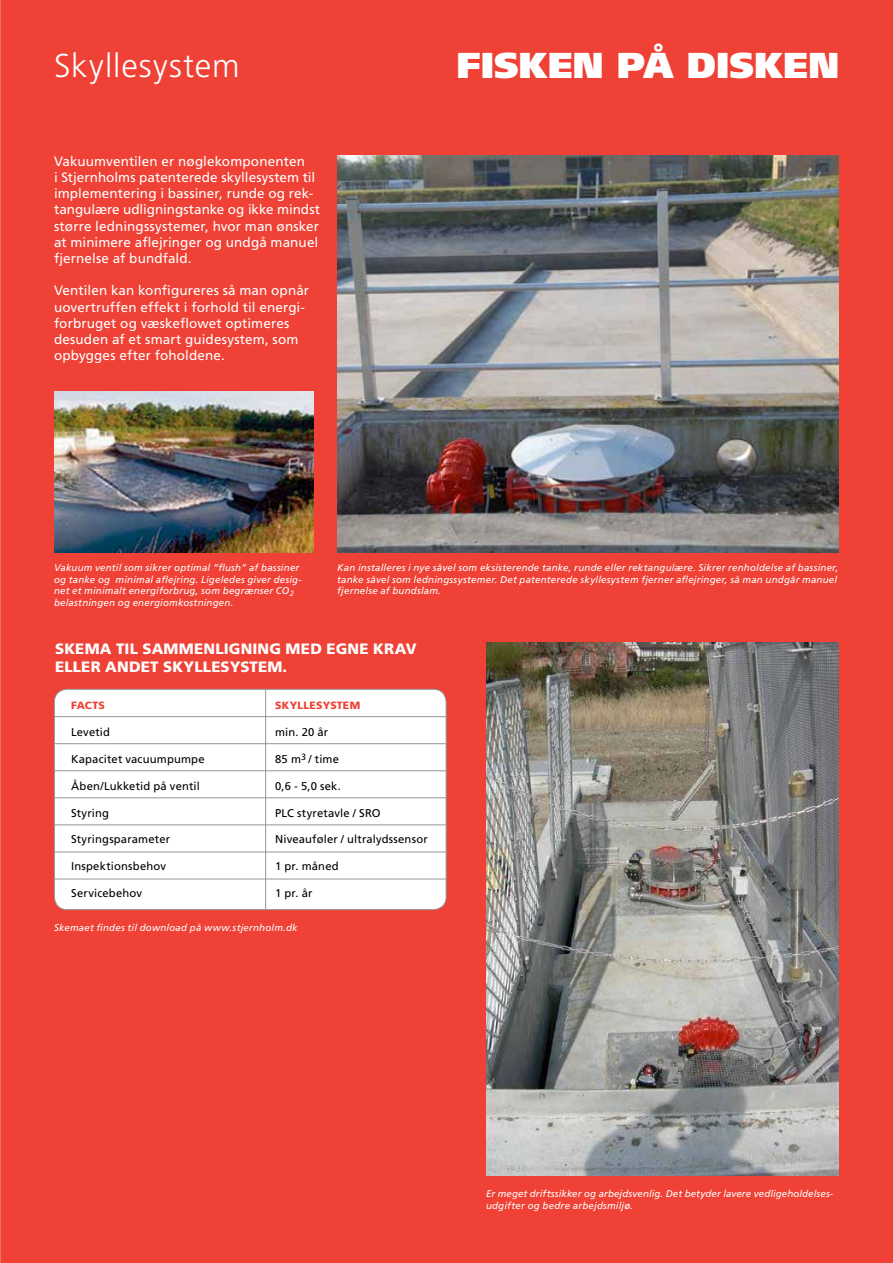
<style>
.page{position:relative;width:893px;height:1263px;background:#ef4135}
.page>*{position:absolute;margin:0;border:0;box-sizing:border-box;transform-origin:0 0}
.t1{font:900 36px "Frutiger";color:#fff}
.t2{font:300 33px "Frutiger";letter-spacing:.03em;color:#fff}
.t3{font:900 15px/18px "Frutiger";letter-spacing:.01em;color:#fff}
.t4{font:13.5px/16.2px "Frutiger";letter-spacing:.005em;color:#fff}
.t5{font:11.25px "Frutiger";letter-spacing:.015em;color:#000}
.t6{font:900 10.5px "Frutiger";letter-spacing:.02em;color:#ef4135}
.t7{font:italic 9.75px/11.7px "Frutiger";letter-spacing:.015em;color:#fff}
</style>
<div class="page">
<div style="left:54px;top:689px;width:392px;height:221px;background:#fff;border-radius:13px"></div>
<div style="left:54px;top:689px;width:392px;height:221px;border:1px solid #939598;border-radius:13px"></div>
<hr style="left:55px;top:879px;width:391px;height:1px;background:#939598">
<hr style="left:55px;top:851px;width:391px;height:1px;background:#939598">
<hr style="left:55px;top:824px;width:391px;height:1px;background:#939598">
<hr style="left:55px;top:797px;width:391px;height:1px;background:#939598">
<hr style="left:55px;top:770px;width:391px;height:1px;background:#939598">
<hr style="left:55px;top:743px;width:391px;height:1px;background:#939598">
<hr style="left:55px;top:716px;width:391px;height:1px;background:#939598">
<hr style="left:265px;top:689px;width:1px;height:221px;background:#939598">
<img style="left:486px;top:642px;width:353px;height:534px">
<img style="left:54px;top:391px;width:259px;height:162px">
<img style="left:337px;top:155px;width:502px;height:398px">
<h2 class="t2" style="left:54px;top:47px;width:187px">Skyllesystem</h2>
<p class="t4" style="left:54px;top:153px;width:268px">Vakuumventilen er nøglekomponenten<br>i Stjernholms patenterede skyllesystem til implementering i bassiner, runde og rek&shy;tangulære udligningstanke og ikke mindst større ledningssystemer, hvor man ønsker at minimere aflejringer og undgå manuel fjernelse af bundfald.</p>
<h3 class="t4" style="left:54px;top:283px;width:257px">Ventilen kan konfigureres så man opnår uovertruffen effekt i forhold til energi&shy;forbruget og væskeflowet optimeres desuden af et smart guidesystem, som opbygges efter foholdene.</h3>
<h1 class="t1" style="left:457px;top:44px;width:384px">FISKEN PÅ DISKEN</h1>
<p class="t7" style="left:54px;top:562px;width:249px">Vakuum ventil som sikrer optimal ”flush” af bassiner og tanke og minimal aflejring. Ligeledes giver desig&shy;net et minimalt energiforbrug, som begrænser CO<sub>2 </sub>belastningen og energiomkostningen.</p>
<p class="t7" style="left:337px;top:562px;width:503px">Kan installeres i nye såvel som eksisterende tanke, runde eller rektangulære. Sikrer renholdelse af bassiner, tanke såvel som ledningssystemer. Det patenterede skyllesystem fjerner aflejringer, så man undgår manuel fjernelse af bundslam.</p>
<h3 class="t3" style="left:55px;top:639px;width:363px">SKEMA TIL SAMMENLIGNING MED EGNE KRAV<br>ELLER ANDET SKYLLESYSTEM.</h3>
<p class="t6" style="left:71px;top:699px;width:35px">FACTS</p>
<p class="t6" style="left:275px;top:699px;width:87px">SKYLLESYSTEM</p>
<p class="t5" style="left:71px;top:725px;width:40px">Levetid</p>
<p class="t5" style="left:275px;top:725px;width:55px">min. 20 år</p>
<p class="t5" style="left:71px;top:752px;width:135px">Kapacitet vacuumpumpe</p>
<p class="t5" style="left:275px;top:752px;width:65px">85 m<sup>3</sup> / time</p>
<p class="t5" style="left:71px;top:779px;width:130px">Åben/Lukketid på ventil</p>
<p class="t5" style="left:275px;top:779px;width:67px">0,6 - 5,0 sek.</p>
<p class="t5" style="left:71px;top:806px;width:39px">Styring</p>
<p class="t5" style="left:275px;top:806px;width:107px">PLC styretavle / SRO</p>
<p class="t5" style="left:71px;top:833px;width:101px">Styringsparameter</p>
<p class="t5" style="left:275px;top:833px;width:154px">Niveauføler / ultralydssensor</p>
<p class="t5" style="left:71px;top:860px;width:96px">Inspektionsbehov</p>
<p class="t5" style="left:275px;top:860px;width:65px">1 pr. måned</p>
<p class="t5" style="left:71px;top:887px;width:73px">Servicebehov</p>
<p class="t5" style="left:275px;top:887px;width:39px">1 pr. år</p>
<p class="t7" style="left:54px;top:922px;width:245px">Skemaet findes til download på www.stjernholm.dk</p>
<p class="t7" style="left:486px;top:1188px;width:349px">Er meget driftssikker og arbejdsvenlig. Det betyder lavere vedligeholdelses&shy;udgifter og bedre arbejdsmiljø.</p>
</div>
